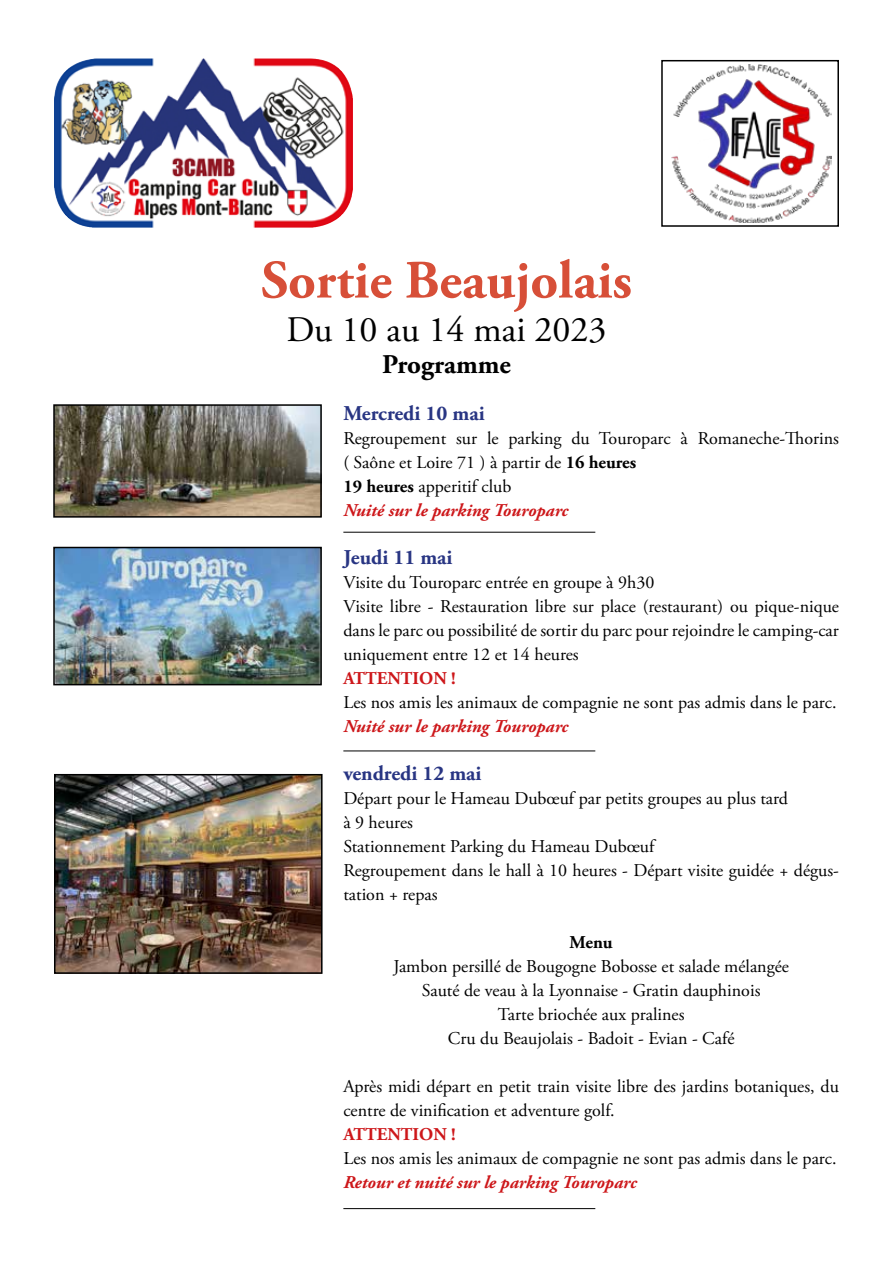
<style>
.page{position:relative;width:893px;height:1263px;background:#fff}
.page>*{position:absolute;margin:0;border:0;box-sizing:border-box;transform-origin:0 0}
.t1{font:700 54px "Adobe Garamond Pro";color:#d74f38}
.t2{font:36px "Adobe Garamond Pro";color:#000}
.t3{font:700 27px "Adobe Garamond Pro";color:#000}
.t4{font:700 21px "Adobe Garamond Pro";color:#283583}
.t5{font:18px/24px "Adobe Garamond Pro";color:#000}
.t6{font:italic 700 18px "Adobe Garamond Pro";color:#cd171a}
.t7{font:700 18px "Adobe Garamond Pro";color:#cd171a}
.t8{font:700 18px "Adobe Garamond Pro";color:#000}
.s1{font-weight:700}
.s2{font-weight:700;font-style:italic;color:#cd171a}
</style>
<div class="page">
<img style="left:54px;top:59px;width:269px;height:169px">
<img style="left:671px;top:64px;width:161px;height:159px">
<div style="left:661px;top:60px;width:178px;height:167px;border:2px solid #000"></div>
<img style="left:56px;top:407px;width:263px;height:108px">
<div style="left:53px;top:404px;width:269px;height:114px;border:2px solid #000"></div>
<img style="left:56px;top:550px;width:263px;height:132px">
<div style="left:53px;top:547px;width:269px;height:138px;border:2px solid #000"></div>
<img style="left:57px;top:777px;width:263px;height:194px">
<div style="left:54px;top:774px;width:269px;height:200px;border:2px solid #000"></div>
<hr style="left:343px;top:750px;width:252px;height:1px;background:#000">
<hr style="left:343px;top:1208px;width:252px;height:1px;background:#000">
<hr style="left:343px;top:532px;width:252px;height:1px;background:#000">
<h1 class="t1" style="left:261px;top:249px;width:372px">Sortie Beaujolais</h1>
<h2 class="t2" style="left:286px;top:308px;width:322px">Du 10 au 14 mai 2023</h2>
<h3 class="t3" style="left:382px;top:349px;width:130px">Programme</h3>
<p class="t4" style="left:343px;top:401px;width:143px">Mercredi 10 mai</p>
<p class="t5" style="left:343px;top:427px;width:497px">Regroupement sur le parking du Touroparc à Romaneche-Thorins ( Saône et Loire 71 ) à partir de <span class="s1">16 heures<br>19 heures</span> apperitif club<br><span class="s2">Nuité sur le parking Touroparc</span></p>
<p class="t4" style="left:343px;top:545px;width:111px">Jeudi 11 mai</p>
<p class="t5" style="left:343px;top:571px;width:497px">Visite du Touroparc entrée en groupe à 9h30<br>Visite libre - Restauration libre sur place (restaurant) ou pique-nique dans le parc ou possibilité de sortir du parc pour rejoindre le camping-car uniquement entre 12 et 14 heures</p>
<p class="t7" style="left:343px;top:668px;width:114px">ATTENTION !</p>
<p class="t5" style="left:343px;top:691px;width:495px">Les nos amis les animaux de compagnie ne sont pas admis dans le parc.</p>
<p class="t6" style="left:343px;top:716px;width:227px">Nuité sur le parking Touroparc</p>
<p class="t4" style="left:343px;top:761px;width:140px">vendredi 12 mai</p>
<p class="t5" style="left:343px;top:787px;width:497px">Départ pour le Hameau Dubœuf par petits groupes au plus tard<br>à 9 heures<br>Stationnement Parking du Hameau Dubœuf<br>Regroupement dans le hall à 10 heures - Départ visite guidée + dégus&shy;tation + repas</p>
<p class="t8" style="left:570px;top:932px;width:45px">Menu</p>
<p class="t5" style="left:393px;top:955px;width:397px;text-align:center">Jambon persillé de Bougogne Bobosse et salade mélangée Sauté de veau à la Lyonnaise - Gratin dauphinois<br>Tarte briochée aux pralines<br>Cru du Beaujolais - Badoit - Evian - Café</p>
<p class="t5" style="left:343px;top:1075px;width:497px">Après midi départ en petit train visite libre des jardins botaniques, du centre de vinification et adventure golf.</p>
<p class="t7" style="left:343px;top:1124px;width:114px">ATTENTION !</p>
<p class="t5" style="left:343px;top:1147px;width:495px">Les nos amis les animaux de compagnie ne sont pas admis dans le parc.</p>
<p class="t6" style="left:343px;top:1172px;width:295px">Retour et nuité sur le parking Touroparc</p>
</div>
